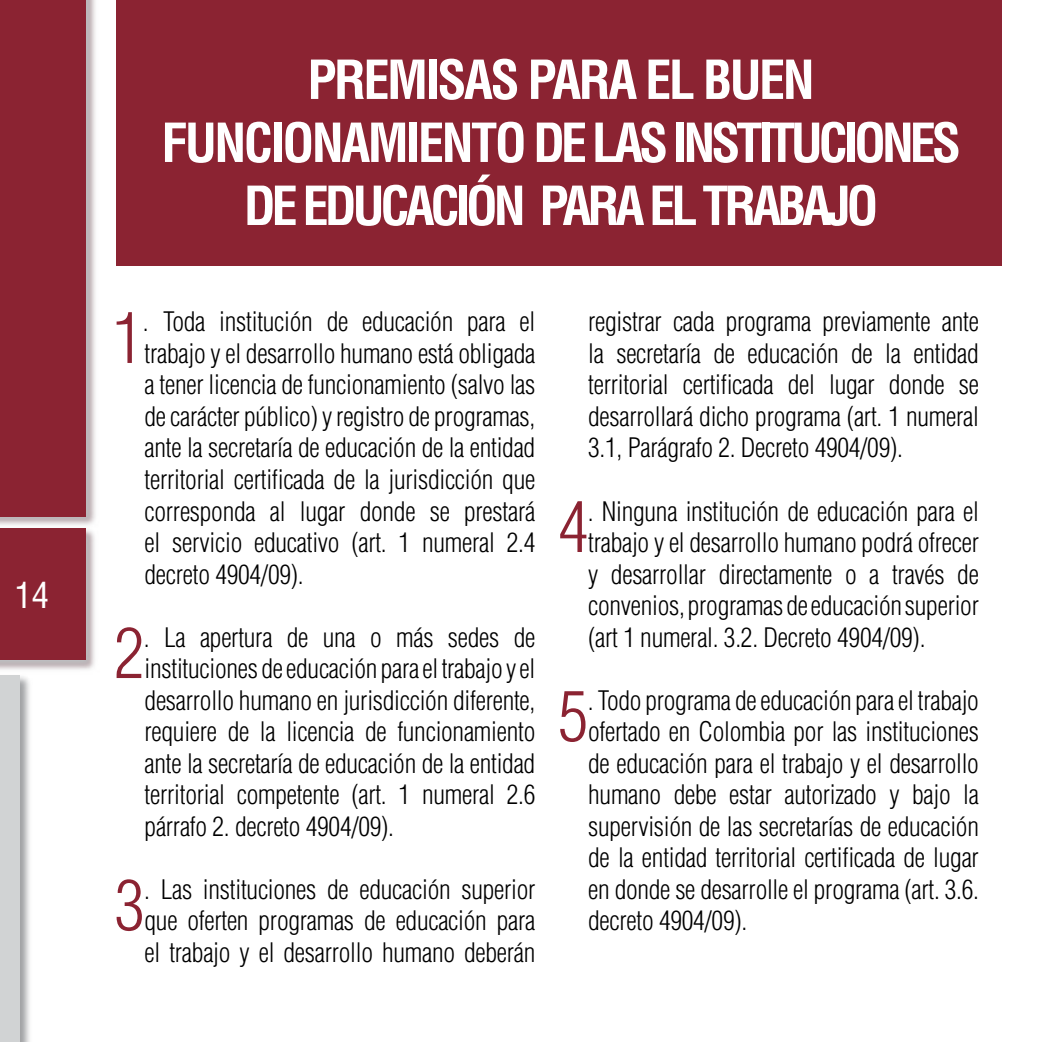
<style>
.page{position:relative;width:1042px;height:1042px;background:#fff}
.page>*{position:absolute;margin:0;border:0;box-sizing:border-box;transform-origin:0 0}
.t1{font:300 condensed 68.25px "Helvetica LT Std";color:#8b2332}
.t2{font:700 condensed 52.5px "Helvetica LT Std";letter-spacing:-.08em;color:#fff}
.t3{font:condensed 35px "Helvetica LT Std";color:#fff}
.t4{font:300 condensed 26.25px/31.5px "Helvetica LT Std";letter-spacing:-.01em;color:#000;text-align:justify}
</style>
<div class="page">
<img style="left:0;top:0;width:96px;height:525px">
<div style="left:0;top:0;width:86px;height:516px;background:#8b2332"></div>
<img style="left:0;top:528px;width:95px;height:142px">
<div style="left:0;top:529px;width:86px;height:131px;background:#8b2332"></div>
<img style="left:20px;top:676px;width:10px;height:366px">
<div style="left:0;top:675px;width:20px;height:367px;background:#d1d3d4"></div>
<div style="left:117px;top:0;width:885px;height:265px;background:#8b2332"></div>
<h3 class="t3" style="left:14px;top:573px;width:37px">14</h3>
<h2 class="t2" style="left:307px;top:47px;width:54px">PREMISAS</h2>
<h2 class="t2" style="left:527px;top:47px;width:28px">PARA</h2>
<h2 class="t2" style="left:645px;top:47px;width:85px">EL BUEN</h2>
<h2 class="t2" style="left:161px;top:110px;width:27px">FUNCIONAMIENTO</h2>
<h2 class="t2" style="left:533px;top:110px;width:174px">DE LAS INSTITUCIONES</h2>
<h2 class="t2" style="left:244px;top:173px;width:107px">DE EDUCACIÓN</h2>
<h2 class="t2" style="left:539px;top:173px;width:27px">PARA</h2>
<h2 class="t2" style="left:649px;top:173px;width:102px">EL TRABA</h2>
<h2 class="t2" style="left:827px;top:173px;width:46px">JO</h2>
<h1 class="t1" style="left:112px;top:296px;width:32px">1</h1>
<p class="t4" style="left:143px;top:306px;width:394px">. Toda institución de educación para el trabajo y el desarrollo humano está obligada a tener licencia de funcionamiento (salvo las de carácter público) y registro de programas, ante la secretaría de educación de la entidad territorial certificada de la jurisdicción que corresponda al lugar donde se prestará el servicio educativo (art. 1 numeral 2.4 decreto 4904/09).</p>
<h1 class="t1" style="left:114px;top:611px;width:32px">2</h1>
<p class="t4" style="left:144px;top:621px;width:393px">. La apertura de una o más sedes de instituciones de educación para el trabajo y el desarrollo humano en jurisdicción diferente, requiere de la licencia de funcionamiento ante la secretaría de educación de la entidad territorial competente (art. 1 numeral 2.6 párrafo 2. decreto 4904/09).</p>
<h1 class="t1" style="left:115px;top:863px;width:32px">3</h1>
<p class="t4" style="left:144px;top:873px;width:393px">. Las instituciones de educación superior que oferten programas de educación para el trabajo y el desarrollo humano deberán</p>
<p class="t4" style="left:588px;top:306px;width:392px">registrar cada programa previamente ante la secretaría de educación de la entidad territorial certificada del lugar donde se desarrollará dicho programa (art. 1 numeral 3.1, Parágrafo 2. Decreto 4904/09).</p>
<h1 class="t1" style="left:558px;top:485px;width:32px">4</h1>
<p class="t4" style="left:588px;top:495px;width:393px">. Ninguna institución de educación para el trabajo y el desarrollo humano podrá ofrecer y desarrollar directamente o a través de convenios, programas de educación superior (art 1 numeral. 3.2. Decreto 4904/09).</p>
<h1 class="t1" style="left:558px;top:674px;width:32px">5</h1>
<p class="t4" style="left:588px;top:684px;width:392px">. Todo programa de educación para el trabajo ofertado en Colombia por las instituciones de educación para el trabajo y el desarrollo humano debe estar autorizado y bajo la supervisión de las secretarías de educación de la entidad territorial certificada de lugar en donde se desarrolle el programa (art. 3.6. decreto 4904/09).</p>
</div>
